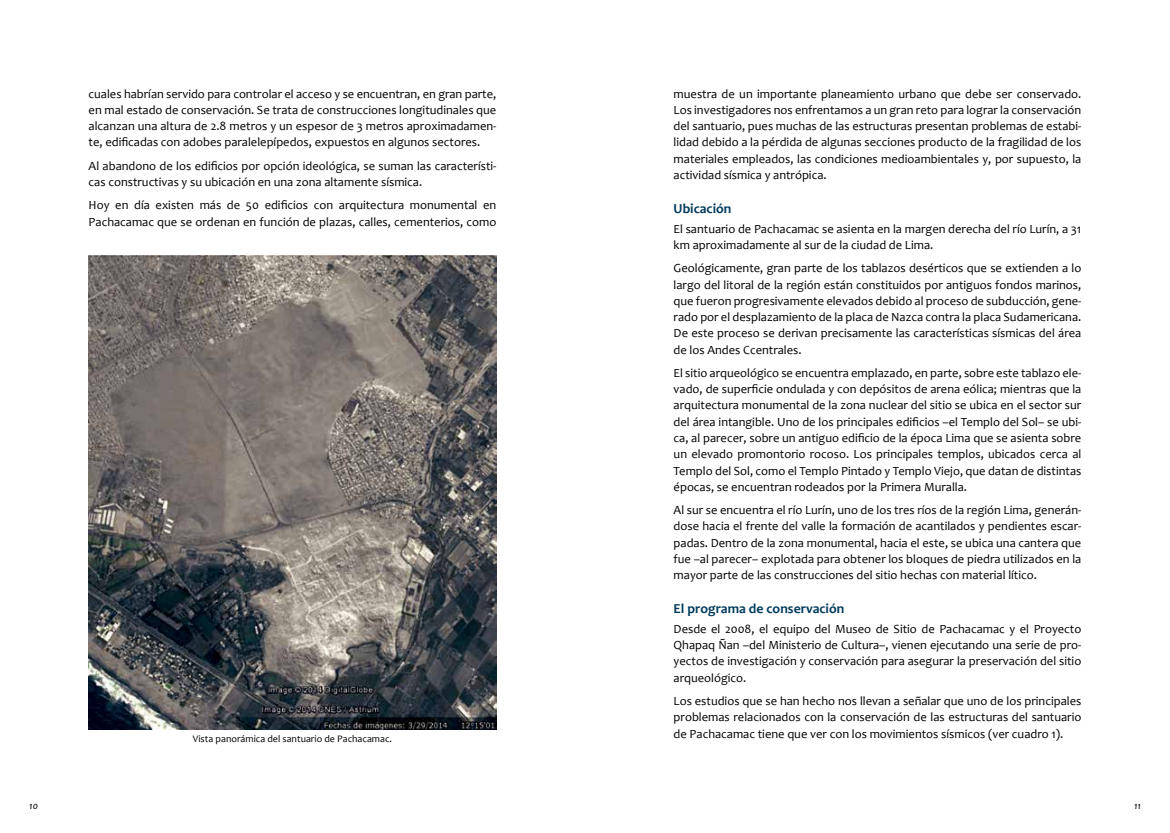
<style>
.page{position:relative;width:1170px;height:833px;background:#fff}
.page>*{position:absolute;margin:0;border:0;box-sizing:border-box;transform-origin:0 0}
.t1{font:700 13.75px "Candara";color:#003b5b}
.t2{font:12.5px/16.2px "Candara";color:#000;text-align:justify}
.t3{font:10px "Candara";color:#000}
.t4{font:italic 10px "Candara";color:#000}
</style>
<div class="page">
<img style="left:89px;top:256px;width:407px;height:473px">
<p class="t2" style="left:89px;top:85px;width:409px">cuales habrían servido para controlar el acceso y se encuentran, en gran parte, en mal estado de conservación. Se trata de construcciones longitudinales que alcanzan una altura de 2.8 metros y un espesor de 3 metros aproximadamen&shy;te, edificadas con adobes paralelepípedos, expuestos en algunos sectores.</p>
<p class="t2" style="left:89px;top:157px;width:409px">Al abandono de los edificios por opción ideológica, se suman las característi&shy;cas constructivas y su ubicación en una zona altamente sísmica.</p>
<p class="t2" style="left:89px;top:197px;width:409px">Hoy en día existen más de 50 edificios con arquitectura monumental en<br>Pachacamac que se ordenan en función de plazas, calles, cementerios, como</p>
<p class="t3" style="left:193px;top:732px;width:201px">Vista panorámica del santuario de Pachacamac.</p>
<p class="t2" style="left:673px;top:85px;width:409px">muestra de un importante planeamiento urbano que debe ser conservado.<br>Los investigadores nos enfrentamos a un gran reto para lograr la conservación del santuario, pues muchas de las estructuras presentan problemas de estabi&shy;lidad debido a la pérdida de algunas secciones producto de la fragilidad de los materiales empleados, las condiciones medioambientales y, por supuesto, la actividad sísmica y antrópica.</p>
<p class="t1" style="left:673px;top:200px;width:59px">Ubicación</p>
<p class="t2" style="left:673px;top:220px;width:409px">El santuario de Pachacamac se asienta en la margen derecha del río Lurín, a 31 km aproximadamente al sur de la ciudad de Lima.</p>
<p class="t2" style="left:673px;top:260px;width:409px">Geológicamente, gran parte de los tablazos desérticos que se extienden a lo largo del litoral de la región están constituidos por antiguos fondos marinos, que fueron progresivamente elevados debido al proceso de subducción, gene&shy;rado por el desplazamiento de la placa de Nazca contra la placa Sudamericana.<br>De este proceso se derivan precisamente las características sísmicas del área de los Andes Ccentrales.</p>
<p class="t2" style="left:673px;top:365px;width:409px">El sitio arqueológico se encuentra emplazado, en parte, sobre este tablazo ele&shy;vado, de superficie ondulada y con depósitos de arena eólica; mientras que la arquitectura monumental de la zona nuclear del sitio se ubica en el sector sur del área intangible. Uno de los principales edificios –el Templo del Sol– se ubi&shy;ca, al parecer, sobre un antiguo edificio de la época Lima que se asienta sobre un elevado promontorio rocoso. Los principales templos, ubicados cerca al Templo del Sol, como el Templo Pintado y Templo Viejo, que datan de distintas épocas, se encuentran rodeados por la Primera Muralla.</p>
<p class="t2" style="left:673px;top:502px;width:409px">Al sur se encuentra el río Lurín, uno de los tres ríos de la región Lima, generán&shy;dose hacia el frente del valle la formación de acantilados y pendientes escar&shy;padas. Dentro de la zona monumental, hacia el este, se ubica una cantera que fue –al parecer– explotada para obtener los bloques de piedra utilizados en la mayor parte de las construcciones del sitio hechas con material lítico.</p>
<p class="t1" style="left:673px;top:600px;width:172px">El programa de conservación</p>
<p class="t2" style="left:673px;top:620px;width:409px">Desde el 2008, el equipo del Museo de Sitio de Pachacamac y el Proyecto Qhapaq Ñan –del Ministerio de Cultura–, vienen ejecutando una serie de pro&shy;yectos de investigación y conservación para asegurar la preservación del sitio arqueológico.</p>
<p class="t2" style="left:673px;top:692px;width:409px">Los estudios que se han hecho nos llevan a señalar que uno de los principales problemas relacionados con la conservación de las estructuras del santuario de Pachacamac tiene que ver con los movimientos sísmicos (ver cuadro 1).</p>
<p class="t4" style="left:29px;top:799px;width:10px">10</p>
<p class="t4" style="left:1133px;top:799px;width:8px">11</p>
</div>
